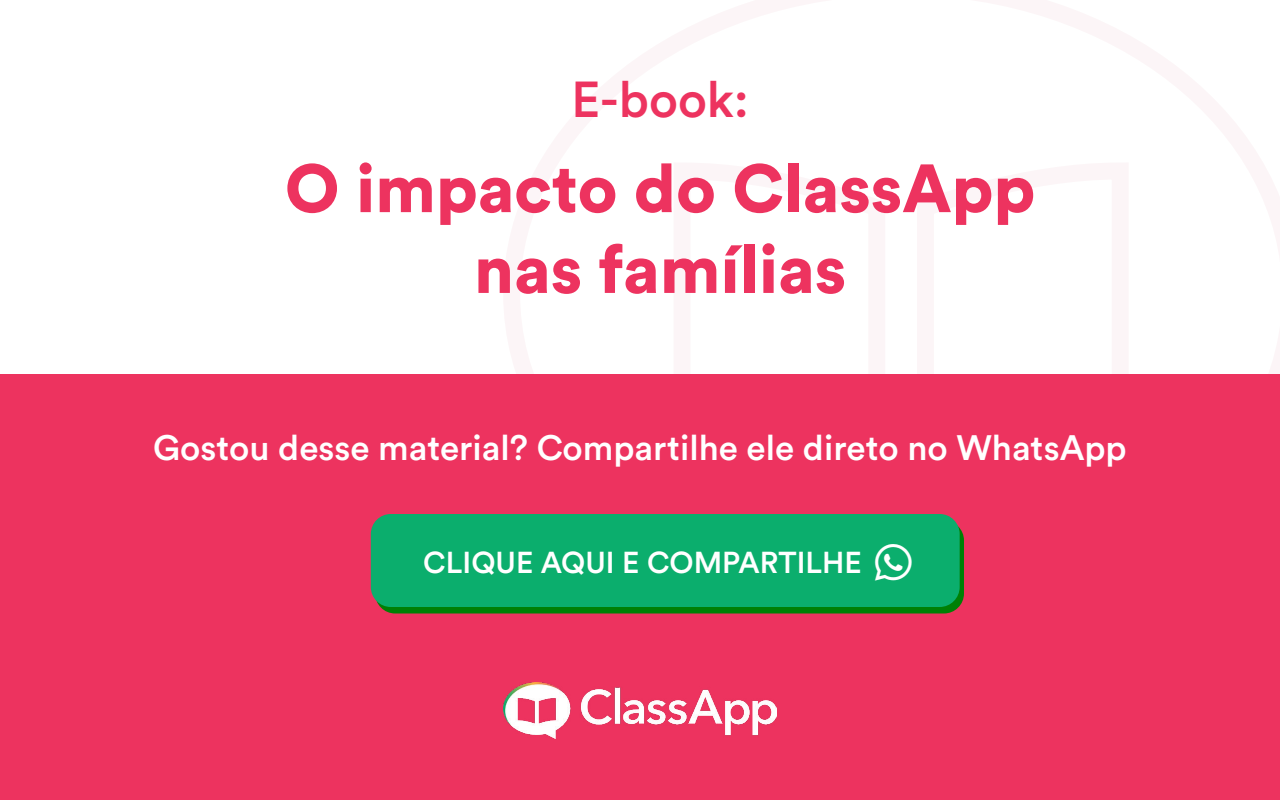
<style>
.page{position:relative;width:1280px;height:800px;background:#fff}
.page>*{position:absolute;margin:0;border:0;box-sizing:border-box;transform-origin:0 0}
.t1{font:900 67.3px/80.8px "Circular Std";color:#ed335f;text-align:center}
.t2{font:500 50px "Circular Std";color:#ed335f}
.t3{font:500 35px "Circular Std";color:#fff}
.t4{font:500 30px "Circular Std";color:#fff}
</style>
<div class="page">
<div style="left:0;top:374px;width:1280px;height:426px;background:#ed335f"></div>
<img style="left:503px;top:682px;width:274px;height:57px">
<div style="left:375px;top:520px;width:589px;height:94px;background:#008005;border-radius:20px"></div>
<div style="left:371px;top:514px;width:589px;height:93px;background:#0bae6d;border-radius:20px"></div>
<h2 class="t2" style="left:571px;top:68px;width:179px">E-book:</h2>
<h1 class="t1" style="left:285px;top:147px;width:752px">O impacto do ClassApp nas famílias</h1>
<p class="t3" style="left:153px;top:426px;width:975px">Gostou desse material? Compartilhe ele direto no WhatsApp</p>
<p class="t4" style="left:423px;top:543px;width:440px">CLIQUE AQUI E COMPARTILHE</p>
</div>
